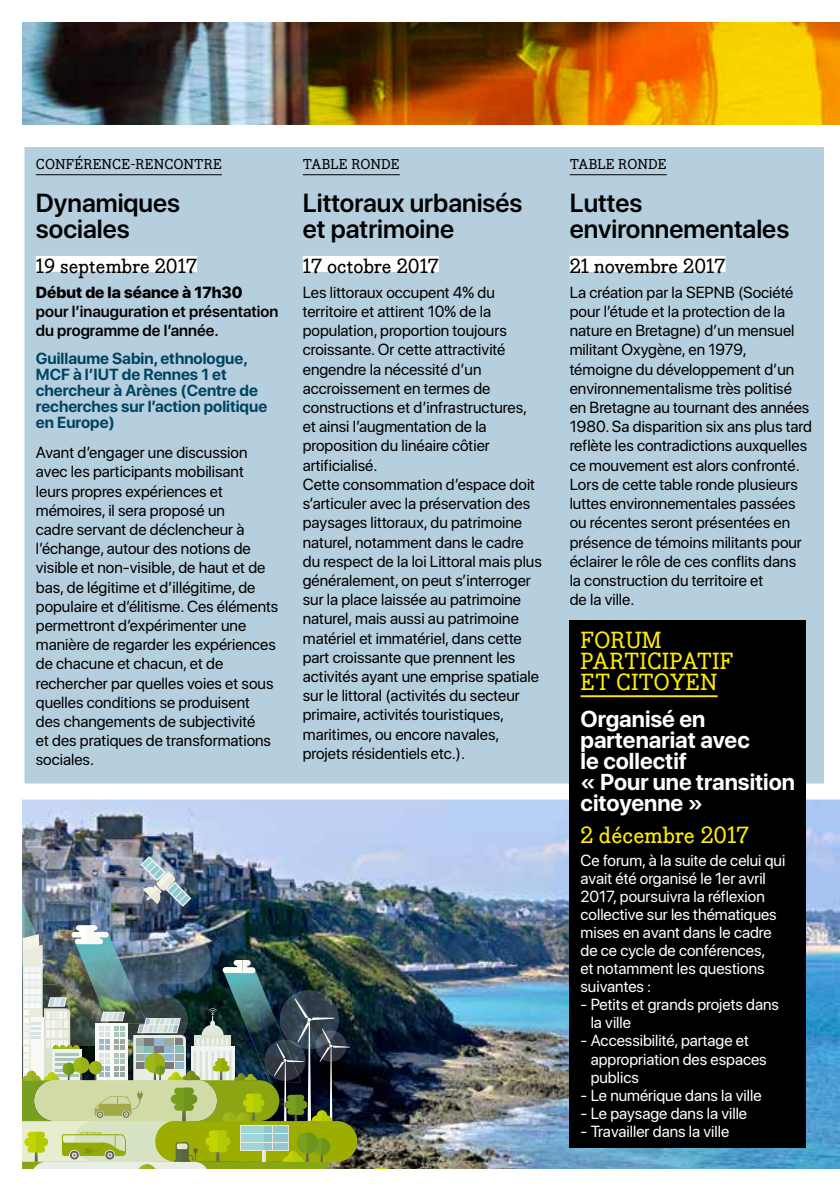
<style>
.page{position:relative;width:840px;height:1191px;background:#fff}
.page>*{position:absolute;margin:0;border:0;box-sizing:border-box;transform-origin:0 0}
.t1{font:600 26px/26px "SF Pro Display";color:#000}
.t2{font:700 22.8px/21px "SF Pro Display";color:#fff}
.t3{font:500 22.8px/21px "Bodoni Egyptian Pro";color:#ffed00}
.t4{font:500 20px "Bodoni Egyptian Pro";color:#000}
.t5{font:16px/19.2px "SF Pro Display";color:#000}
.t6{font:16px/18px "SF Pro Display";color:#fff}
.t7{font:700 16px/16px "SF Pro Display";color:#004461}
.t8{font:600 16px/19.2px "SF Pro Display";color:#000}
.t9{font:800 16px "SF Pro Display";color:#000}
.t10{font:500 14px "Bodoni Egyptian Pro";color:#000}
</style>
<div class="page">
<img style="left:23px;top:23px;width:285px;height:102px">
<img style="left:23px;top:799px;width:816px;height:369px">
<div style="left:17px;top:139px;width:814px;height:652px;background:#b6cfde"></div>
<hr style="left:36px;top:174px;width:186px;height:1px;background:#000">
<div style="left:36px;top:256px;width:161px;height:16px;background:#fff"></div>
<hr style="left:302px;top:174px;width:97px;height:1px;background:#000">
<div style="left:302px;top:256px;width:136px;height:16px;background:#fff"></div>
<hr style="left:569px;top:174px;width:97px;height:1px;background:#000">
<div style="left:569px;top:256px;width:156px;height:16px;background:#fff"></div>
<div style="left:9px;top:131px;width:830px;height:668px;border:16px solid #fff"></div>
<img style="left:23px;top:826px;width:187px;height:30px">
<svg style="left:371px;top:1168px;width:19px;height:1px"></svg>
<img style="left:23px;top:856px;width:334px;height:312px">
<svg style="left:240px;top:1124px;width:24px;height:26px"></svg>
<svg style="left:264px;top:1124px;width:24px;height:26px"></svg>
<svg style="left:241px;top:1125px;width:46px;height:24px"></svg>
<svg style="left:264px;top:1125px;width:23px;height:24px"></svg>
<div style="left:273px;top:1125px;width:14px;height:7px;background:#8fc9cd"></div>
<div style="left:264px;top:1125px;width:7px;height:7px;background:#8fc9cd"></div>
<div style="left:273px;top:1142px;width:14px;height:7px;background:#8fc9cd"></div>
<div style="left:273px;top:1133px;width:14px;height:8px;background:#8fc9cd"></div>
<div style="left:264px;top:1142px;width:7px;height:7px;background:#8fc9cd"></div>
<div style="left:264px;top:1133px;width:7px;height:8px;background:#8fc9cd"></div>
<div style="left:569px;top:620px;width:236px;height:527px;background:#000"></div>
<hr style="left:580px;top:695px;width:137px;height:2px;background:#ffed00">
<svg style="left:308px;top:23px;width:531px;height:102px;background:#b46d00"></svg>
<p class="t10" style="left:36px;top:155px;width:187px">CONFÉRENCE-RENCONTRE</p>
<h1 class="t1" style="left:36px;top:191px;width:146px">Dynamiques sociales</h1>
<p class="t4" style="left:36px;top:254px;width:163px">19 septembre 2017</p>
<p class="t9" style="left:36px;top:283px;width:208px">Début de la séance à 17h30</p>
<p class="t8" style="left:36px;top:303px;width:244px">pour l’inauguration et présentation du programme de l’année.</p>
<p class="t7" style="left:36px;top:350px;width:233px">Guillaume Sabin, ethnologue,<br>MCF à l’IUT de Rennes 1 et chercheur à Arènes (Centre de recherches sur l’action politique en Europe)</p>
<p class="t5" style="left:36px;top:443px;width:244px">Avant d’engager une discussion avec les participants mobilisant leurs propres expériences et mémoires, il sera proposé un<br>cadre servant de déclencheur à l’échange, autour des notions de visible et non-visible, de haut et de bas, de légitime et d’illégitime, de populaire et d’élitisme. Ces éléments permettront d’expérimenter une manière de regarder les expériences de chacune et chacun, et de rechercher par quelles voies et sous quelles conditions se produisent des changements de subjectivité<br>et des pratiques de transformations sociales.</p>
<p class="t10" style="left:302px;top:155px;width:98px">TABLE RONDE</p>
<h1 class="t1" style="left:302px;top:191px;width:221px">Littoraux urbanisés et patrimoine</h1>
<p class="t4" style="left:302px;top:254px;width:138px">17 octobre 2017</p>
<p class="t5" style="left:302px;top:282px;width:240px">Les littoraux occupent 4% du territoire et attirent 10% de la population, proportion toujours croissante. Or cette attractivité engendre la nécessité d’un accroissement en termes de constructions et d’infrastructures, et ainsi l’augmentation de la proposition du linéaire côtier artificialisé.<br>Cette consommation d’espace doit s’articuler avec la préservation des paysages littoraux, du patrimoine naturel, notamment dans le cadre du respect de la loi Littoral mais plus généralement, on peut s’interroger sur la place laissée au patrimoine naturel, mais aussi au patrimoine matériel et immatériel, dans cette part croissante que prennent les activités ayant une emprise spatiale sur le littoral (activités du secteur primaire, activités touristiques, maritimes, ou encore navales, projets résidentiels etc.).</p>
<p class="t10" style="left:569px;top:155px;width:98px">TABLE RONDE</p>
<h1 class="t1" style="left:569px;top:191px;width:221px">Luttes environnementales</h1>
<p class="t4" style="left:569px;top:254px;width:157px">21 novembre 2017</p>
<p class="t5" style="left:569px;top:282px;width:243px">La création par la SEPNB (Société pour l’étude et la protection de la nature en Bretagne) d’un mensuel militant Oxygène, en 1979, témoigne du développement d’un environnementalisme très politisé en Bretagne au tournant des années 1980. Sa disparition six ans plus tard reflète les contradictions auxquelles ce mouvement est alors confronté.<br>Lors de cette table ronde plusieurs luttes environnementales passées ou récentes seront présentées en présence de témoins militants pour éclairer le rôle de ces conflits dans<br>la construction du territoire et<br>de la ville.</p>
<h2 class="t3" style="left:580px;top:630px;width:155px">FORUM<br>PARTICIPATIF<br>ET CITOYEN</h2>
<h2 class="t2" style="left:580px;top:709px;width:216px">Organisé en partenariat avec<br>le collectif<br>« Pour une transition citoyenne »</h2>
<h2 class="t3" style="left:580px;top:825px;width:170px">2 décembre 2017</h2>
<p class="t6" style="left:580px;top:851px;width:206px">Ce forum, à la suite de celui qui avait été organisé le 1er avril<br>2017, poursuivra la réflexion collective sur les thématiques mises en avant dans le cadre de ce cycle de conférences,<br>et notamment les questions suivantes :</p>
<p class="t6" style="left:590px;top:995px;width:190px;text-indent:-10px">- Petits et grands projets dans la ville</p>
<p class="t6" style="left:590px;top:1031px;width:177px;text-indent:-10px">- Accessibilité, partage et appropriation des espaces publics</p>
<p class="t6" style="left:580px;top:1085px;width:182px">- Le numérique dans la ville</p>
<p class="t6" style="left:580px;top:1103px;width:168px">- Le paysage dans la ville</p>
<p class="t6" style="left:580px;top:1121px;width:150px">- Travailler dans la ville</p>
</div>
